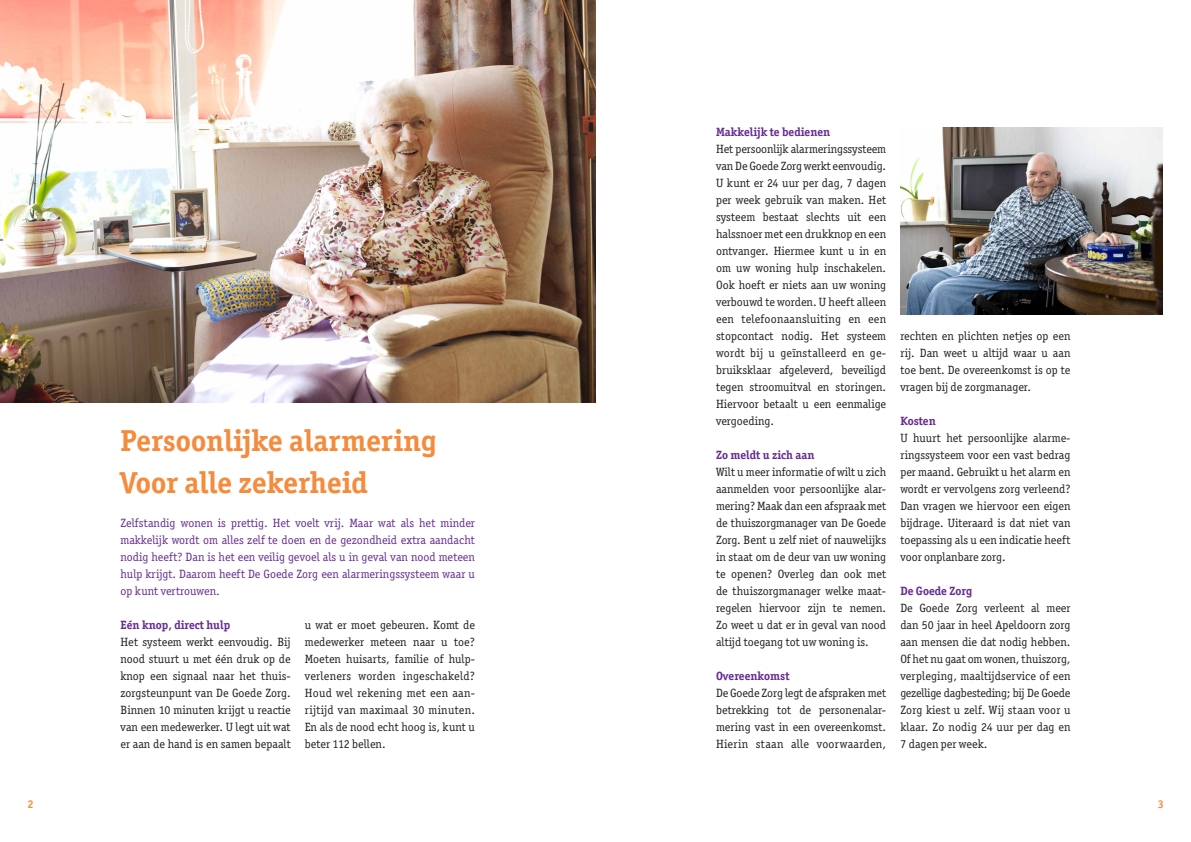
<style>
.page{position:relative;width:1191px;height:842px;background:#fff}
.page>*{position:absolute;margin:0;border:0;box-sizing:border-box;transform-origin:0 0}
.kop{font:700 30.4px "Officina Ser ITC";color:#f58b3c}
.t1{font:12px/17px "Officina Ser ITC";color:#231f20;text-align:justify}
.inleiding{font:12px/17px "Officina Ser ITC";color:#652d91;text-align:justify}
.Alineakop{font:700 12px "Officina Ser ITC";color:#652d91}
.t2{font:700 11.3px "Officina Ser ITC";color:#f58b3c}
</style>
<div class="page">
<img style="left:900px;top:128px;width:262px;height:186px">
<img style="left:0;top:0;width:595px;height:402px">
<p class="kop" style="left:120px;top:421px;width:318px">Persoonlijke alarmering</p>
<p class="kop" style="left:120px;top:464px;width:249px">Voor alle zekerheid</p>
<p class="inleiding" style="left:120px;top:514px;width:356px">Zelfstandig wonen is prettig. Het voelt vrij. Maar wat als het minder makkelijk wordt om alles zelf te doen en de gezondheid extra aandacht nodig heeft? Dan is het een veilig gevoel als u in geval van nood meteen hulp krijgt. Daarom heeft De Goede Zorg een alarmeringssysteem waar u op kunt vertrouwen.</p>
<p class="Alineakop" style="left:120px;top:618px;width:111px">Eén knop, direct hulp</p>
<p class="t1" style="left:120px;top:633px;width:172px">Het systeem werkt eenvoudig. Bij nood stuurt u met één druk op de knop een signaal naar het thuis&shy;zorgsteunpunt van De Goede Zorg.<br>Binnen 10 minuten krijgt u reactie van een medewerker. U legt uit wat er aan de hand is en samen bepaalt</p>
<p class="t1" style="left:305px;top:616px;width:172px">u wat er moet gebeuren. Komt de medewerker meteen naar u toe?<br>Moeten huisarts, familie of hulp&shy;verleners worden ingeschakeld?<br>Houd wel rekening met een aan&shy;rijtijd van maximaal 30 minuten.<br>En als de nood echt hoog is, kunt u beter 112 bellen.</p>
<p class="Alineakop" style="left:716px;top:125px;width:116px">Makkelijk te bedienen</p>
<p class="t1" style="left:716px;top:140px;width:172px">Het persoonlijk alarmeringssysteem van De Goede Zorg werkt eenvoudig.<br>U kunt er 24 uur per dag, 7 dagen per week gebruik van maken. Het systeem bestaat slechts uit een halssnoer met een drukknop en een ontvanger. Hiermee kunt u in en om uw woning hulp inschakelen.<br>Ook hoeft er niets aan uw woning verbouwd te worden. U heeft alleen een telefoonaansluiting en een stopcontact nodig. Het systeem wordt bij u geïnstalleerd en ge&shy;bruiksklaar afgeleverd, beveiligd tegen stroomuitval en storingen.<br>Hiervoor betaalt u een eenmalige vergoeding.</p>
<p class="Alineakop" style="left:716px;top:448px;width:100px">Zo meldt u zich aan</p>
<p class="t1" style="left:716px;top:463px;width:172px">Wilt u meer informatie of wilt u zich aanmelden voor persoonlijke alar&shy;mering? Maak dan een afspraak met de thuiszorgmanager van De Goede Zorg. Bent u zelf niet of nauwelijks in staat om de deur van uw woning te openen? Overleg dan ook met de thuiszorgmanager welke maat&shy;regelen hiervoor zijn te nemen.<br>Zo weet u dat er in geval van nood altijd toegang tot uw woning is.</p>
<p class="Alineakop" style="left:716px;top:669px;width:75px">Overeenkomst</p>
<p class="t1" style="left:716px;top:684px;width:172px">De Goede Zorg legt de afspraken met betrekking tot de personenalar&shy;mering vast in een overeenkomst.<br>Hierin staan alle voorwaarden,</p>
<p class="t1" style="left:900px;top:327px;width:172px">rechten en plichten netjes op een rij. Dan weet u altijd waar u aan toe bent. De overeenkomst is op te vragen bij de zorgmanager.</p>
<p class="Alineakop" style="left:900px;top:414px;width:37px">Kosten</p>
<p class="t1" style="left:900px;top:429px;width:172px">U huurt het persoonlijke alarme&shy;ringssysteem voor een vast bedrag per maand. Gebruikt u het alarm en wordt er vervolgens zorg verleend?<br>Dan vragen we hiervoor een eigen bijdrage. Uiteraard is dat niet van toepassing als u een indicatie heeft voor onplanbare zorg.</p>
<p class="Alineakop" style="left:900px;top:584px;width:74px">De Goede Zorg</p>
<p class="t1" style="left:900px;top:599px;width:172px">De Goede Zorg verleent al meer dan 50 jaar in heel Apeldoorn zorg aan mensen die dat nodig hebben.<br>Of het nu gaat om wonen, thuiszorg, verpleging, maaltijdservice of een gezellige dagbesteding; bij De Goede Zorg kiest u zelf. Wij staan voor u klaar. Zo nodig 24 uur per dag en 7 dagen per week.</p>
<p class="t2" style="left:28px;top:797px;width:8px">2</p>
<p class="t2" style="left:1157px;top:797px;width:8px">3</p>
</div>
